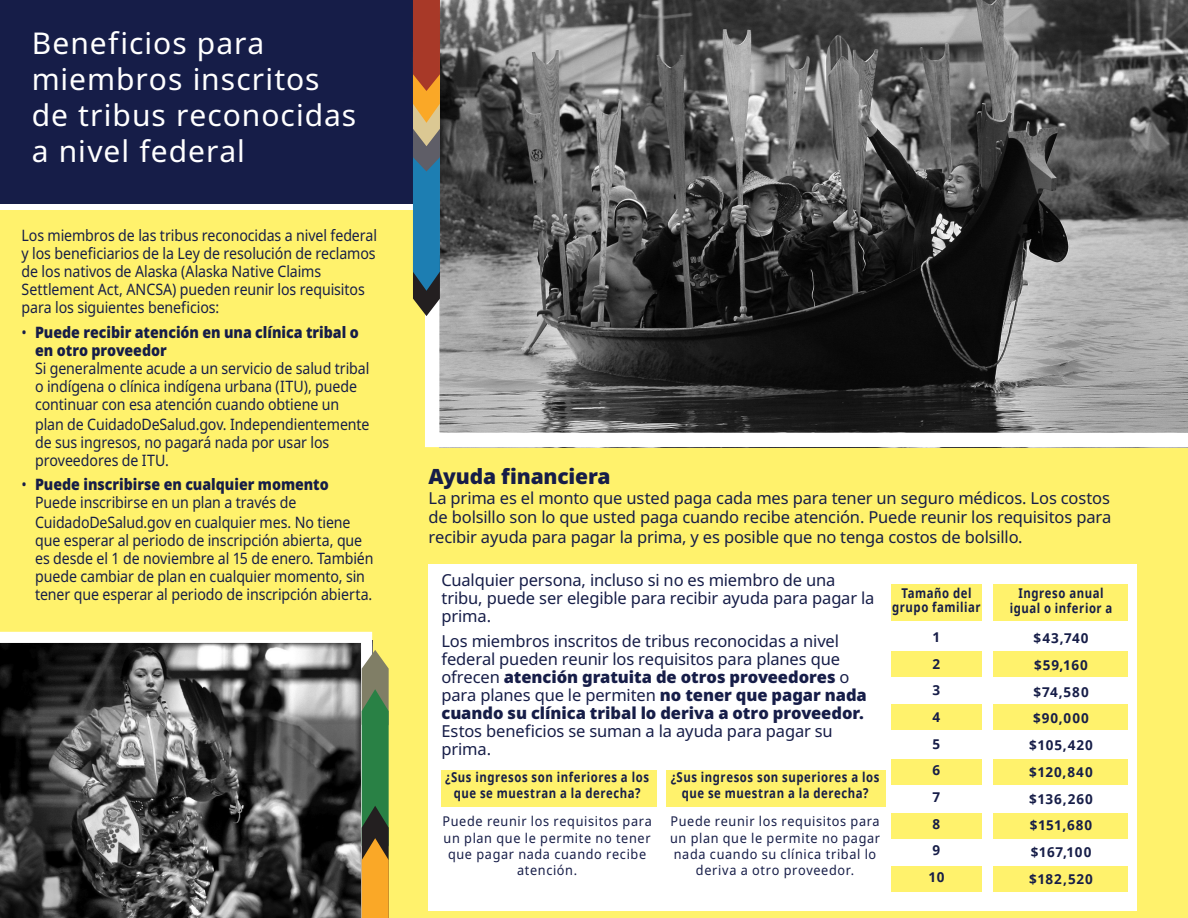
<style>
.page{position:relative;width:1188px;height:918px;background:#fff}
.page>*{position:absolute;margin:0;border:0;box-sizing:border-box;transform-origin:0 0}
.headline{font:30px/36px "Noto Sans";letter-spacing:.035em;color:#fff}
.Big_subheads{font:900 21px "Noto Sans";letter-spacing:-.01em;color:#161d48}
.Big_subheads-2{font:16.5px/18px "Noto Sans";letter-spacing:-.01em;color:#161d48}
.Big_subheads-3{font:15.75px/18px "Noto Sans";letter-spacing:-.005em;color:#161d48;scale:.9 1}
.subheads{font:13.5px/16.2px "Noto Sans";letter-spacing:.05em;color:#161d48;text-align:center;scale:.94 1}
.subheads-2{font:700 13.5px/16.2px "Noto Sans";letter-spacing:.05em;color:#161d48;text-align:center;scale:.84 1}
.subheads-3{font:700 13.5px "Noto Sans";letter-spacing:.05em;color:#161d48}
.s1{font-weight:900}
</style>
<div class="page">
<div style="left:0;top:210px;width:1188px;height:708px;background:#fff26c"></div>
<div style="left:0;top:0;width:1188px;height:203px;background:#161d48"></div>
<svg style="left:425px;top:0;width:763px;height:447px;background:#606060"></svg>
<svg style="left:0;top:632px;width:372px;height:286px;background:#575757"></svg>
<svg style="left:413px;top:0;width:27px;height:316px;background:#716e6b"></svg>
<svg style="left:362px;top:650px;width:27px;height:268px;background:#738341"></svg>
<div style="left:429px;top:565px;width:708px;height:346px;background:#fff"></div>
<div style="left:891px;top:704px;width:237px;height:26px;background:#fff26c"></div>
<div style="left:891px;top:584px;width:237px;height:37px;background:#fff26c"></div>
<div style="left:891px;top:651px;width:237px;height:26px;background:#fff26c"></div>
<div style="left:891px;top:759px;width:237px;height:26px;background:#fff26c"></div>
<div style="left:891px;top:813px;width:237px;height:26px;background:#fff26c"></div>
<div style="left:891px;top:866px;width:237px;height:26px;background:#fff26c"></div>
<div style="left:982px;top:579px;width:10px;height:317px;background:#fff"></div>
<div style="left:441px;top:770px;width:445px;height:37px;background:#fff26c"></div>
<div style="left:657px;top:762px;width:9px;height:120px;background:#fff"></div>
<p class="headline" style="left:32px;top:26px;width:326px">Beneficios para miembros inscritos de tribus reconocidas a nivel federal</p>
<p class="Big_subheads-3" style="left:22px;top:227px;width:396px">Los miembros de las tribus reconocidas a nivel federal y los beneficiarios de la Ley de resolución de reclamos de los nativos de Alaska (Alaska Native Claims Settlement Act, ANCSA) pueden reunir los requisitos para los siguientes beneficios:</p>
<p class="Big_subheads-3" style="left:35px;top:324px;width:373px;text-indent:-14px">• <span class="s1">Puede recibir atención en una clínica tribal o en otro proveedor<br></span>Si generalmente acude a un servicio de salud tribal o indígena o clínica indígena urbana (ITU), puede continuar con esa atención cuando obtiene un</p>
<p class="Big_subheads-3" style="left:35px;top:415px;width:373px">plan de CuidadoDeSalud.gov. Independientemente de sus ingresos, no pagará nada por usar los proveedores de ITU.</p>
<p class="Big_subheads-3" style="left:35px;top:476px;width:328px;text-indent:-14px">• <span class="s1">Puede inscribirse en cualquier momento<br></span>Puede inscribirse en un plan a través de</p>
<p class="Big_subheads-3" style="left:35px;top:514px;width:378px">CuidadoDeSalud.gov en cualquier mes. No tiene que esperar al periodo de inscripción abierta, que es desde el 1 de noviembre al 15 de enero. También puede cambiar de plan en cualquier momento, sin tener que esperar al periodo de inscripción abierta.</p>
<p class="Big_subheads" style="left:429px;top:465px;width:184px">Ayuda financiera</p>
<p class="Big_subheads-2" style="left:429px;top:489px;width:684px;line-height:19.5px;text-align:justify">La prima es el monto que usted paga cada mes para tener un seguro médicos. Los costos de bolsillo son lo que usted paga cuando recibe atención. Puede reunir los requisitos para recibir ayuda para pagar la prima, y es posible que no tenga costos de bolsillo.</p>
<p class="Big_subheads-2" style="left:441px;top:571px;width:434px">Cualquier persona, incluso si no es miembro de una tribu, puede ser elegible para recibir ayuda para pagar la prima.</p>
<p class="Big_subheads-2" style="left:441px;top:632px;width:427px">Los miembros inscritos de tribus reconocidas a nivel federal pueden reunir los requisitos para planes que ofrecen <span class="s1">atención gratuita de otros proveedores</span> o para planes que le permiten <span class="s1">no tener que pagar nada cuando su clínica tribal lo deriva a otro proveedor.<br></span>Estos beneficios se suman a la ayuda para pagar su prima.</p>
<p class="subheads-2" style="left:445px;top:769px;width:244px">¿Sus ingresos son inferiores a los que se muestran a la derecha?</p>
<p class="subheads" style="left:442px;top:814px;width:224px">Puede reunir los requisitos para un plan que le permite no tener que pagar nada cuando recibe atención.</p>
<p class="subheads-2" style="left:671px;top:769px;width:250px">¿Sus ingresos son superiores a los que se muestran a la derecha?</p>
<p class="subheads" style="left:670px;top:814px;width:225px">Puede reunir los requisitos para un plan que le permite no pagar nada cuando su clínica tribal lo deriva a otro proveedor.</p>
<p class="subheads-2" style="left:892px;top:586px;width:107px;line-height:13.5px">Tamaño del grupo familiar</p>
<p class="subheads-3" style="left:933px;top:627px;width:9px">1</p>
<p class="subheads-3" style="left:933px;top:654px;width:9px">2</p>
<p class="subheads-3" style="left:933px;top:681px;width:9px">3</p>
<p class="subheads-3" style="left:933px;top:707px;width:9px">4</p>
<p class="subheads-3" style="left:933px;top:734px;width:9px">5</p>
<p class="subheads-3" style="left:933px;top:761px;width:9px">6</p>
<p class="subheads-3" style="left:933px;top:788px;width:9px">7</p>
<p class="subheads-3" style="left:933px;top:814px;width:9px">8</p>
<p class="subheads-3" style="left:933px;top:841px;width:9px">9</p>
<p class="subheads-3" style="left:929px;top:868px;width:17px">10</p>
<p class="subheads-2" style="left:1010px;top:586px;width:124px;line-height:15px">Ingreso anual igual o inferior a</p>
<p class="subheads-3" style="left:1034px;top:629px;width:57px">$43,740</p>
<p class="subheads-3" style="left:1034px;top:656px;width:55px">$59,160</p>
<p class="subheads-3" style="left:1033px;top:682px;width:57px">$74,580</p>
<p class="subheads-3" style="left:1033px;top:709px;width:57px">$90,000</p>
<p class="subheads-3" style="left:1029px;top:736px;width:65px">$105,420</p>
<p class="subheads-3" style="left:1029px;top:762px;width:65px">$120,840</p>
<p class="subheads-3" style="left:1029px;top:789px;width:65px">$136,260</p>
<p class="subheads-3" style="left:1030px;top:816px;width:64px">$151,680</p>
<p class="subheads-3" style="left:1031px;top:842px;width:62px">$167,100</p>
<p class="subheads-3" style="left:1029px;top:869px;width:65px">$182,520</p>
</div>
